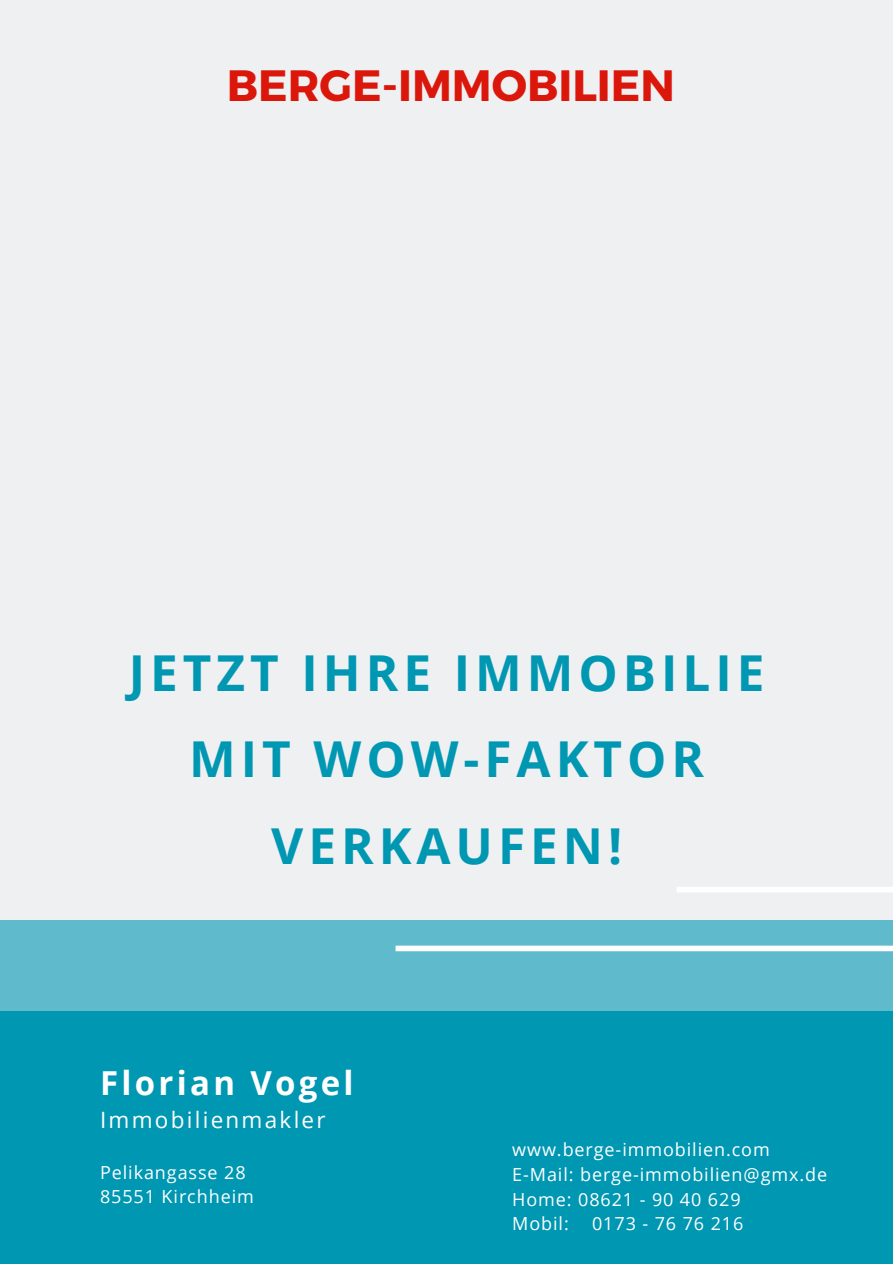
<style>
.page{position:relative;width:893px;height:1264px;background:#fff}
.page>*{position:absolute;margin:0;border:0;box-sizing:border-box;transform-origin:0 0}
.t1{font:700 49.5px/86.7px "Open Sans";letter-spacing:.1em;color:#0097b2;text-align:center}
.t2{font:700 43.8px "Montserrat";color:#db160a}
.t3{font:700 33px "Open Sans";letter-spacing:.1em;color:#fff}
.t4{font:22.5px "Open Sans";letter-spacing:.1em;color:#fff}
.t5{font:18px "Open Sans";letter-spacing:.05em;color:#fff}
</style>
<div class="page">
<div style="left:0;top:0;width:892px;height:1263px;background:#eff0f2"></div>
<div style="left:0;top:1010px;width:892px;height:253px;background:#0097b2"></div>
<div style="left:0;top:920px;width:892px;height:90px;background:#5fbacb"></div>
<div style="left:395px;top:945px;width:497px;height:6px;background:#fff"></div>
<div style="left:676px;top:886px;width:216px;height:6px;background:#fff"></div>
<p class="t2" style="left:227px;top:57px;width:449px">BERGE-IMMOBILIEN</p>
<h2 class="t1" style="left:129px;top:628px;width:637px">JETZT IHRE IMMOBILIE<br>MIT WOW-FAKTOR<br>VERKAUFEN!</h2>
<p class="t3" style="left:100px;top:1059px;width:255px">Florian Vogel</p>
<p class="t4" style="left:100px;top:1104px;width:227px">Immobilienmakler</p>
<h1 class="t5" style="left:100px;top:1159px;width:147px">Pelikangasse 28</h1>
<h3 class="t5" style="left:100px;top:1183px;width:155px">85551 Kirchheim</h3>
<p class="t5" style="left:512px;top:1136px;width:259px">www.berge-immobilien.com</p>
<p class="t5" style="left:512px;top:1161px;width:316px">E-Mail: berge-immobilien@gmx.de</p>
<p class="t5" style="left:512px;top:1186px;width:230px">Home: 08621 - 90 40 629</p>
<p class="t5" style="left:512px;top:1211px;width:58px">Mobil:</p>
<p class="t5" style="left:592px;top:1211px;width:153px">0173 - 76 76 216</p>
</div>
